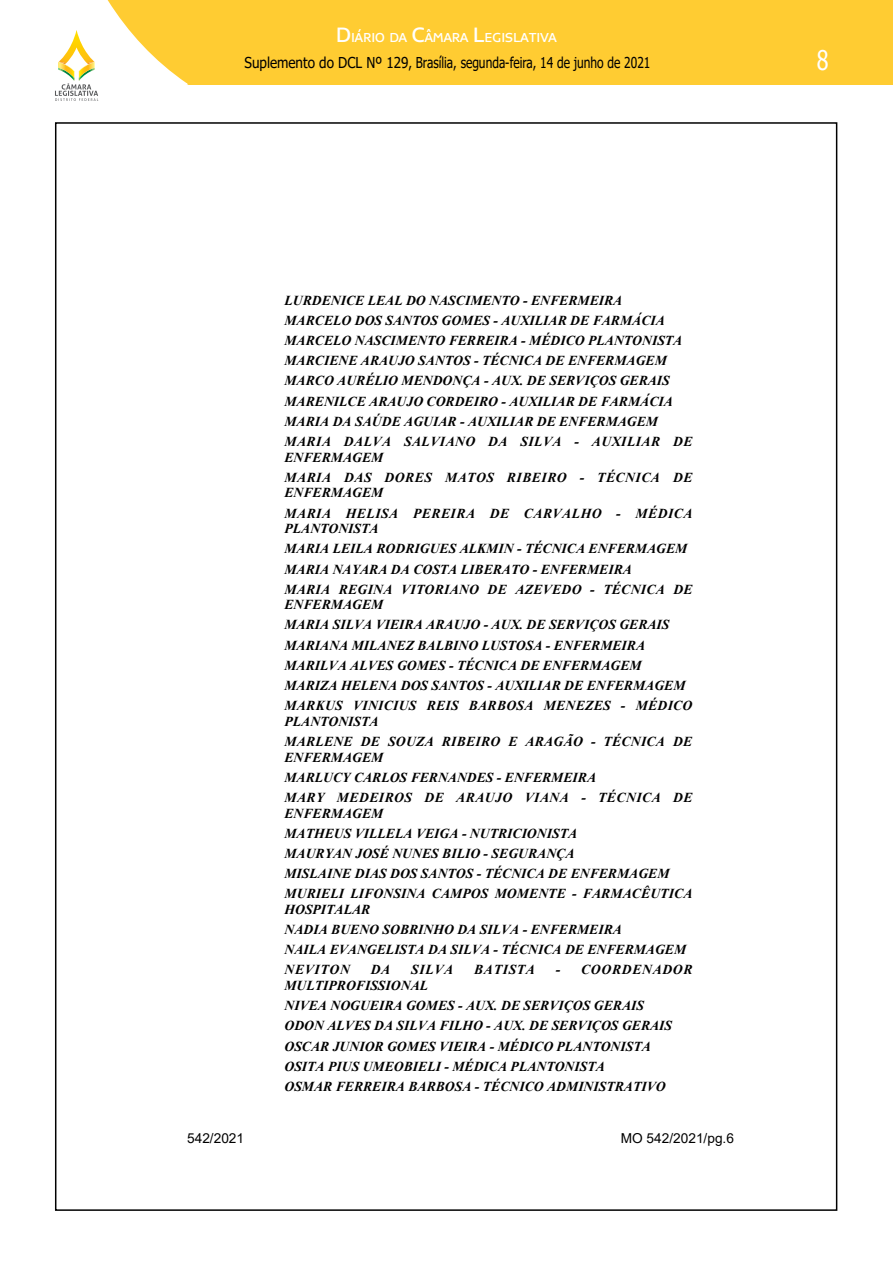
<style>
.page{position:relative;width:893px;height:1263px;background:#fff}
.page>*{position:absolute;margin:0;border:0;box-sizing:border-box;transform-origin:0 0}
.t1{font:27px "Tahoma";color:#fff;scale:.8 1}
.t2{font:15px "Tahoma";color:#000;scale:.9 1}
.t3{font:500 15px "Midiet Sans";color:#fff}
.t4{font:italic 700 13.65px/20.2px "Times New Roman";color:#000}
.t5{font:italic 700 13.65px/20.2px "Times New Roman";letter-spacing:.035em;color:#000}
.t6{font:13.65px "Arial";color:#000}
.t7{font:italic 700 13.65px "Times New Roman";letter-spacing:.05em;color:#000}
.s1{font-size:24px}
</style>
<div class="page">
<div style="left:0;top:1px;width:892px;height:83px;background:#ffcc32"></div>
<svg style="left:0;top:0;width:188px;height:101px"></svg>
<p class="t3" style="left:336px;top:29px;width:222px"><span class="s1">D</span>IÁRIO DA <span class="s1">C</span>ÂMARA <span class="s1">L</span>EGISLATIVA</p>
<p class="t2" style="left:244px;top:52px;width:453px">Suplemento do DCL Nº 129, Brasília, segunda-feira, 14 de junho de 2021</p>
<h1 class="t1" style="left:817px;top:42px;width:16px">8</h1>
<p class="t4" style="left:284px;top:290px;width:409px">LURDENICE LEAL DO NASCIMENTO - ENFERMEIRA MARCELO DOS SANTOS GOMES - AUXILIAR DE FARMÁCIA MARCELO NASCIMENTO FERREIRA - MÉDICO PLANTONISTA MARCIENE ARAUJO SANTOS - TÉCNICA DE ENFERMAGEM MARCO AURÉLIO MENDONÇA - AUX. DE SERVIÇOS GERAIS MARENILCE ARAUJO CORDEIRO - AUXILIAR DE FARMÁCIA MARIA DA SAÚDE AGUIAR - AUXILIAR DE ENFERMAGEM MARIA DALVA SALVIANO DA SILVA - AUXILIAR DE</p>
<p class="t5" style="left:284px;top:446px;width:409px">ENFERMAGEM<br>MARIA DAS DORES MATOS RIBEIRO - TÉCNICA DE</p>
<p class="t5" style="left:284px;top:482px;width:410px">ENFERMAGEM<br>MARIA HELISA PEREIRA DE CARVALHO - MÉDICA</p>
<p class="t4" style="left:284px;top:518px;width:410px">PLANTONISTA<br>MARIA LEILA RODRIGUES ALKMIN - TÉCNICA ENFERMAGEM MARIA NAYARA DA COSTA LIBERATO - ENFERMEIRA<br>MARIA REGINA VITORIANO DE AZEVEDO - TÉCNICA DE</p>
<p class="t4" style="left:284px;top:594px;width:410px">ENFERMAGEM<br>MARIA SILVA VIEIRA ARAUJO - AUX. DE SERVIÇOS GERAIS MARIANA MILANEZ BALBINO LUSTOSA - ENFERMEIRA MARILVA ALVES GOMES - TÉCNICA DE ENFERMAGEM MARIZA HELENA DOS SANTOS - AUXILIAR DE ENFERMAGEM MARKUS VINICIUS REIS BARBOSA MENEZES - MÉDICO</p>
<p class="t4" style="left:284px;top:711px;width:409px">PLANTONISTA<br>MARLENE DE SOUZA RIBEIRO E ARAGÃO - TÉCNICA DE</p>
<p class="t4" style="left:284px;top:746px;width:410px">ENFERMAGEM<br>MARLUCY CARLOS FERNANDES - ENFERMEIRA<br>MARY MEDEIROS DE ARAUJO VIANA - TÉCNICA DE</p>
<p class="t4" style="left:284px;top:802px;width:409px">ENFERMAGEM<br>MATHEUS VILLELA VEIGA - NUTRICIONISTA<br>MAURYAN JOSÉ NUNES BILIO - SEGURANÇA<br>MISLAINE DIAS DOS SANTOS - TÉCNICA DE ENFERMAGEM MURIELI LIFONSINA CAMPOS MOMENTE - FARMACÊUTICA</p>
<p class="t4" style="left:284px;top:899px;width:403px">HOSPITALAR<br>NADIA BUENO SOBRINHO DA SILVA - ENFERMEIRA<br>NAILA EVANGELISTA DA SILVA - TÉCNICA DE ENFERMAGEM<br>NEVITON</p>
<p class="t4" style="left:371px;top:959px;width:21px">DA</p>
<p class="t4" style="left:411px;top:959px;width:44px">SILVA</p>
<p class="t7" style="left:474px;top:960px;width:62px">BATISTA</p>
<p class="t7" style="left:556px;top:960px;width:138px">- COORDENADOR</p>
<p class="t4" style="left:284px;top:975px;width:389px">MULTIPROFISSIONAL<br>NIVEA NOGUEIRA GOMES - AUX. DE SERVIÇOS GERAIS ODON ALVES DA SILVA FILHO - AUX. DE SERVIÇOS GERAIS OSCAR JUNIOR GOMES VIEIRA - MÉDICO PLANTONISTA OSITA PIUS UMEOBIELI - MÉDICA PLANTONISTA<br>OSMAR FERREIRA BARBOSA - TÉCNICO ADMINISTRATIVO</p>
<p class="t6" style="left:187px;top:1128px;width:59px">542/2021</p>
<p class="t6" style="left:621px;top:1128px;width:115px">MO 542/2021/pg.6</p>
</div>
